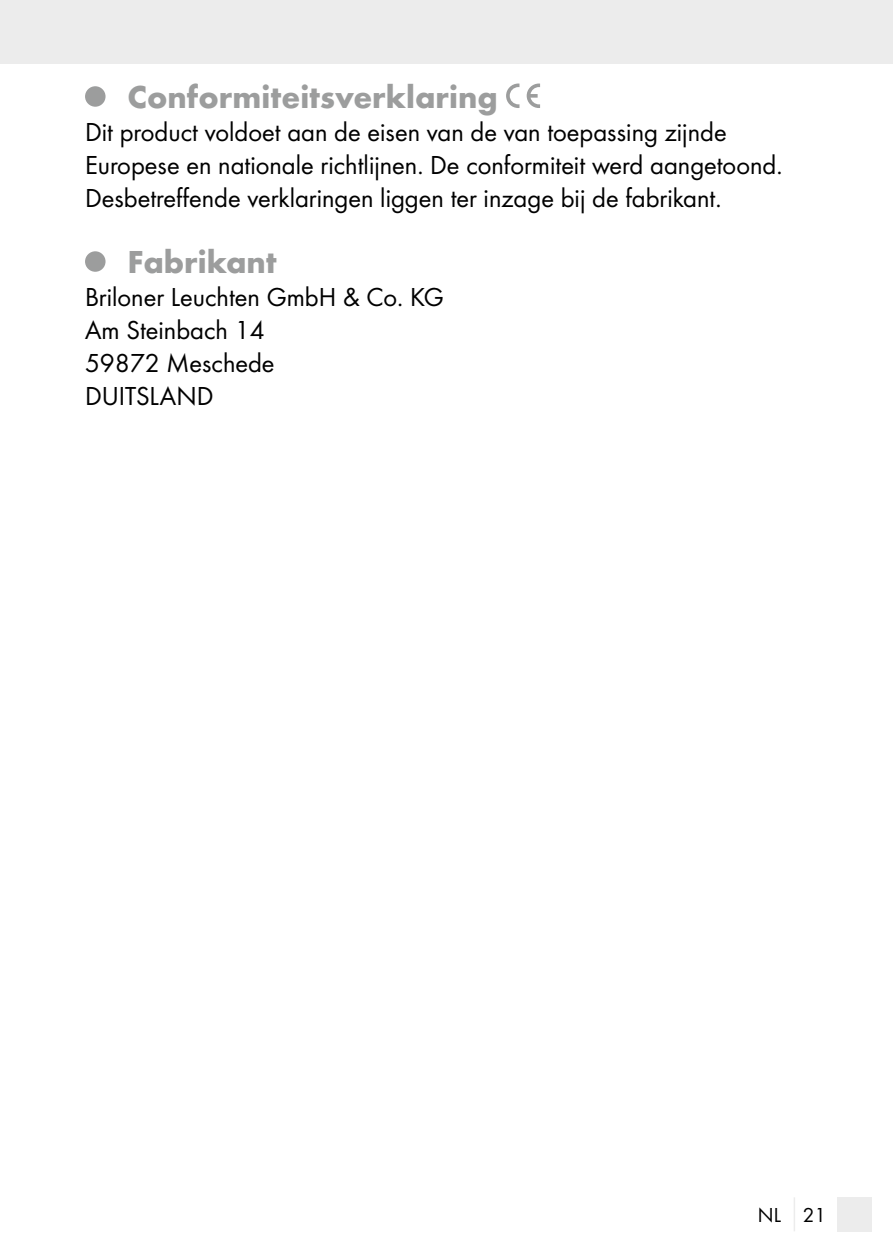
<style>
.page{position:relative;width:893px;height:1259px;background:#fff}
.page>*{position:absolute;margin:0;border:0;box-sizing:border-box;transform-origin:0 0}
.t1{font:700 33px "Futura";color:#9c9d9d}
.t2{font:27px/33px "Futura Boo";color:#000}
.t3{font:21px "Futura Boo";color:#000}
</style>
<div class="page">
<div style="left:0;top:0;width:893px;height:64px;background:#ececec"></div>
<div style="left:838px;top:1197px;width:34px;height:34px;background:#ececec"></div>
<hr style="left:794px;top:1197px;width:1px;height:34px;background:#ececec">
<div style="left:85px;top:86px;width:21px;height:21px;background:#9c9d9d;border-radius:50%"></div>
<svg style="left:506px;top:84px;width:13px;height:24px"></svg>
<svg style="left:527px;top:84px;width:13px;height:24px"></svg>
<div style="left:85px;top:251px;width:21px;height:21px;background:#9c9d9d;border-radius:50%"></div>
<p class="t1" style="left:128px;top:77px;width:372px">Conformiteitsverklaring</p>
<p class="t2" style="left:85px;top:115px;width:699px">Dit product voldoet aan de eisen van de van toepassing zijnde<br>Europese en nationale richtlijnen. De conformiteit werd aangetoond.<br>Desbetreffende verklaringen liggen ter inzage bij de fabrikant.</p>
<p class="t1" style="left:128px;top:242px;width:151px">Fabrikant</p>
<p class="t2" style="left:85px;top:280px;width:360px">Briloner Leuchten GmbH &amp; Co. KG<br>Am Steinbach 14<br>59872 Meschede<br>DUITSLAND</p>
<p class="t3" style="left:758px;top:1202px;width:70px">NL 21</p>
</div>
